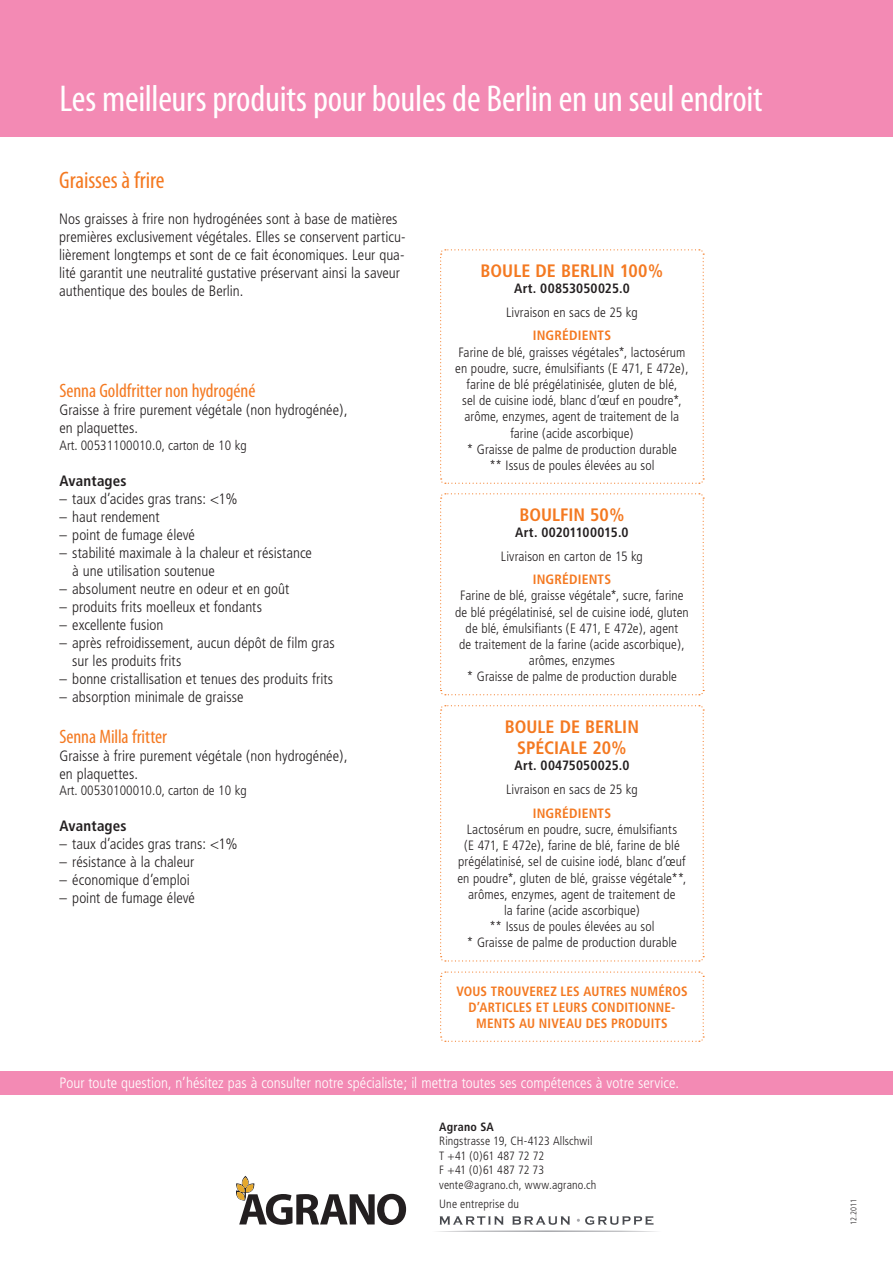
<style>
.page{position:relative;width:893px;height:1263px;background:#fff}
.page>*{position:absolute;margin:0;border:0;box-sizing:border-box;transform-origin:0 0}
.t1{font:condensed 37.5px "Myriad Pro";letter-spacing:-.01em;color:#fff}
.t2{font:condensed 24px "Myriad Pro";letter-spacing:-.005em;color:#f47921}
.t3{font:condensed 19.5px "Myriad Pro";letter-spacing:-.005em;color:#f47921}
.t4{font:700 condensed 18px/21.6px "Frutiger";color:#f47921;text-align:center}
.t5{font:300 condensed 15px/18px "Frutiger";color:#231f20}
.t6{font:300 condensed 15px "Frutiger";color:#fff}
.t7{font:700 condensed 15px "Frutiger";letter-spacing:.01em;color:#231f20}
.t8{font:300 condensed 13.5px/16.2px "Frutiger";letter-spacing:.005em;color:#231f20;text-align:center}
.t9{font:700 condensed 13.5px/16.2px "Frutiger";letter-spacing:.015em;color:#f47921;text-align:center}
.t10{font:700 condensed 13.5px "Frutiger";letter-spacing:.01em;color:#231f20}
.t11{font:700 condensed 13.5px "Frutiger";letter-spacing:-.01em;color:#231f20}
.t12{font:300 condensed 12px/14.4px "Frutiger";letter-spacing:.01em;color:#231f20}
.t13{font:700 condensed 12px "Frutiger";color:#231f20}
.t14{font:300 condensed 8.25px "Frutiger";letter-spacing:-.025em;color:#231f20}
</style>
<div class="page">
<div style="left:0;top:0;width:893px;height:136px;background:#f38ab4"></div>
<div style="left:0;top:1072px;width:893px;height:23px;background:#f38ab4"></div>
<svg style="left:440px;top:705px;width:264px;height:257px"></svg>
<svg style="left:440px;top:493px;width:264px;height:203px"></svg>
<svg style="left:440px;top:249px;width:264px;height:235px"></svg>
<svg style="left:440px;top:971px;width:264px;height:71px"></svg>
<svg style="left:236px;top:1176px;width:170px;height:49px"></svg>
<hr style="left:432px;top:1230px;width:230px;height:2px;background:#a8a9ad;border-radius:50%">
<svg style="left:440px;top:1216px;width:64px;height:9px"></svg>
<svg style="left:512px;top:1216px;width:58px;height:9px"></svg>
<svg style="left:577px;top:1216px;width:76px;height:9px"></svg>
<h1 class="t1" style="left:60px;top:76px;width:705px">Les meilleurs produits pour boules de Berlin en un seul endroit</h1>
<h2 class="t2" style="left:59px;top:166px;width:107px">Graisses à frire</h2>
<p class="t5" style="left:59px;top:210px;width:348px">Nos graisses à frire non hydrogénées sont à base de matières premières exclusivement végétales. Elles se conservent particu&shy;lièrement longtemps et sont de ce fait économiques. Leur qua&shy;lité garantit une neutralité gustative préservant ainsi la saveur authentique des boules de Berlin.</p>
<h3 class="t3" style="left:60px;top:379px;width:197px">Senna Goldfritter non hydrogéné</h3>
<p class="t5" style="left:60px;top:401px;width:290px">Graisse à frire purement végétale (non hydrogénée), en plaquettes.</p>
<p class="t8" style="left:60px;top:437px;width:189px">Art. 00531100010.0, carton de 10 kg</p>
<p class="t7" style="left:60px;top:471px;width:69px">AVANTAGES</p>
<p class="t5" style="left:60px;top:490px;width:180px">– taux d’acides gras trans: &lt;1%</p>
<p class="t5" style="left:60px;top:508px;width:102px">– haut rendement</p>
<p class="t5" style="left:60px;top:526px;width:137px">– point de fumage élevé</p>
<p class="t5" style="left:72px;top:544px;width:241px;text-indent:-13px">– stabilité maximale à la chaleur et résistance à une utilisation soutenue</p>
<p class="t5" style="left:60px;top:580px;width:231px">– absolument neutre en odeur et en goût</p>
<p class="t5" style="left:60px;top:598px;width:204px">– produits frits moelleux et fondants</p>
<p class="t5" style="left:60px;top:616px;width:105px">– excellente fusion</p>
<p class="t5" style="left:72px;top:634px;width:264px;text-indent:-13px">– après refroidissement, aucun dépôt de film gras sur les produits frits</p>
<p class="t5" style="left:60px;top:670px;width:275px">– bonne cristallisation et tenues des produits frits</p>
<p class="t5" style="left:60px;top:688px;width:186px">– absorption minimale de graisse</p>
<h3 class="t3" style="left:60px;top:725px;width:109px">Senna Milla fritter</h3>
<p class="t5" style="left:60px;top:747px;width:290px">Graisse à frire purement végétale (non hydrogénée), en plaquettes.</p>
<p class="t8" style="left:60px;top:783px;width:189px">Art. 00530100010.0, carton de 10 kg</p>
<p class="t7" style="left:60px;top:817px;width:69px">AVANTAGES</p>
<p class="t5" style="left:60px;top:835px;width:180px">– taux d’acides gras trans: &lt;1%</p>
<p class="t5" style="left:60px;top:853px;width:136px">– résistance à la chaleur</p>
<p class="t5" style="left:60px;top:871px;width:132px">– économique d’emploi</p>
<p class="t5" style="left:60px;top:889px;width:137px">– point de fumage élevé</p>
<h3 class="t4" style="left:481px;top:260px;width:184px">BOULE DE BERLIN 100%</h3>
<p class="t10" style="left:514px;top:280px;width:117px">ART. 00853050025.0</p>
<p class="t8" style="left:506px;top:304px;width:133px">Livraison en sacs de 25 kg</p>
<p class="t9" style="left:533px;top:328px;width:80px">INGRÉDIENTS</p>
<p class="t8" style="left:455px;top:344px;width:235px">Farine de blé, graisses végétales*, lactosérum en poudre, sucre, émulsifiants (E 471, E 472e), farine de blé prégélatinisée, gluten de blé,<br>sel de cuisine iodé, blanc d’œuf en poudre*, arôme, enzymes, agent de traitement de la farine (acide ascorbique)<br>* Graisse de palme de production durable<br>** Issus de poules élevées au sol</p>
<h3 class="t4" style="left:519px;top:504px;width:107px">BOULFIN 50%</h3>
<p class="t11" style="left:515px;top:524px;width:115px">ART. 00201100015.0</p>
<p class="t8" style="left:501px;top:548px;width:143px">Livraison en carton de 15 kg</p>
<p class="t9" style="left:533px;top:572px;width:80px">INGRÉDIENTS</p>
<p class="t8" style="left:455px;top:588px;width:235px">Farine de blé, graisse végétale*, sucre, farine de blé prégélatinisé, sel de cuisine iodé, gluten de blé, émulsifiants (E 471, E 472e), agent<br>de traitement de la farine (acide ascorbique), arômes, enzymes<br>* Graisse de palme de production durable</p>
<h3 class="t4" style="left:505px;top:716px;width:136px">BOULE DE BERLIN<br>SPÉCIAL E 20%</h3>
<p class="t10" style="left:514px;top:758px;width:116px">ART. 00475050025.0</p>
<p class="t8" style="left:506px;top:782px;width:133px">Livraison en sacs de 25 kg</p>
<p class="t9" style="left:533px;top:805px;width:80px">INGRÉDIENTS</p>
<p class="t8" style="left:457px;top:821px;width:231px">Lactosérum en poudre, sucre, émulsifiants<br>(E 471, E 472e), farine de blé, farine de blé prégélatinisé, sel de cuisine iodé, blanc d’œuf en poudre*, gluten de blé, graisse végétale**, arômes, enzymes, agent de traitement de<br>la farine (acide ascorbique)<br>** Issus de poules élevées au sol<br>* Graisse de palme de production durable</p>
<p class="t9" style="left:456px;top:983px;width:233px">VOUS TROUVEREZ LES AUTRES NUMÉROS<br>D’ARTICL ES ET LEURS CONDITIONNE-<br>MENTS AU NIVEAU DES PRODUITS</p>
<p class="t6" style="left:60px;top:1074px;width:621px">Pour toute question, n’hésitez pas à consulter notre spécialiste; il mettra toutes ses compétences à votre service.</p>
<p class="t13" style="left:439px;top:1120px;width:56px">AGRANO SA</p>
<p class="t12" style="left:439px;top:1134px;width:159px">Ringstrasse 19, CH-4123 Allschwil<br>T +41 (0)61 487 72 72<br>F +41 (0)61 487 72 73 vente@agrano.ch, www.agrano.ch</p>
<p class="t12" style="left:439px;top:1197px;width:81px">Une entreprise du</p>
<p class="t14" style="left:849px;top:1225px;width:27px;rotate:-90deg">12.2011</p>
</div>
